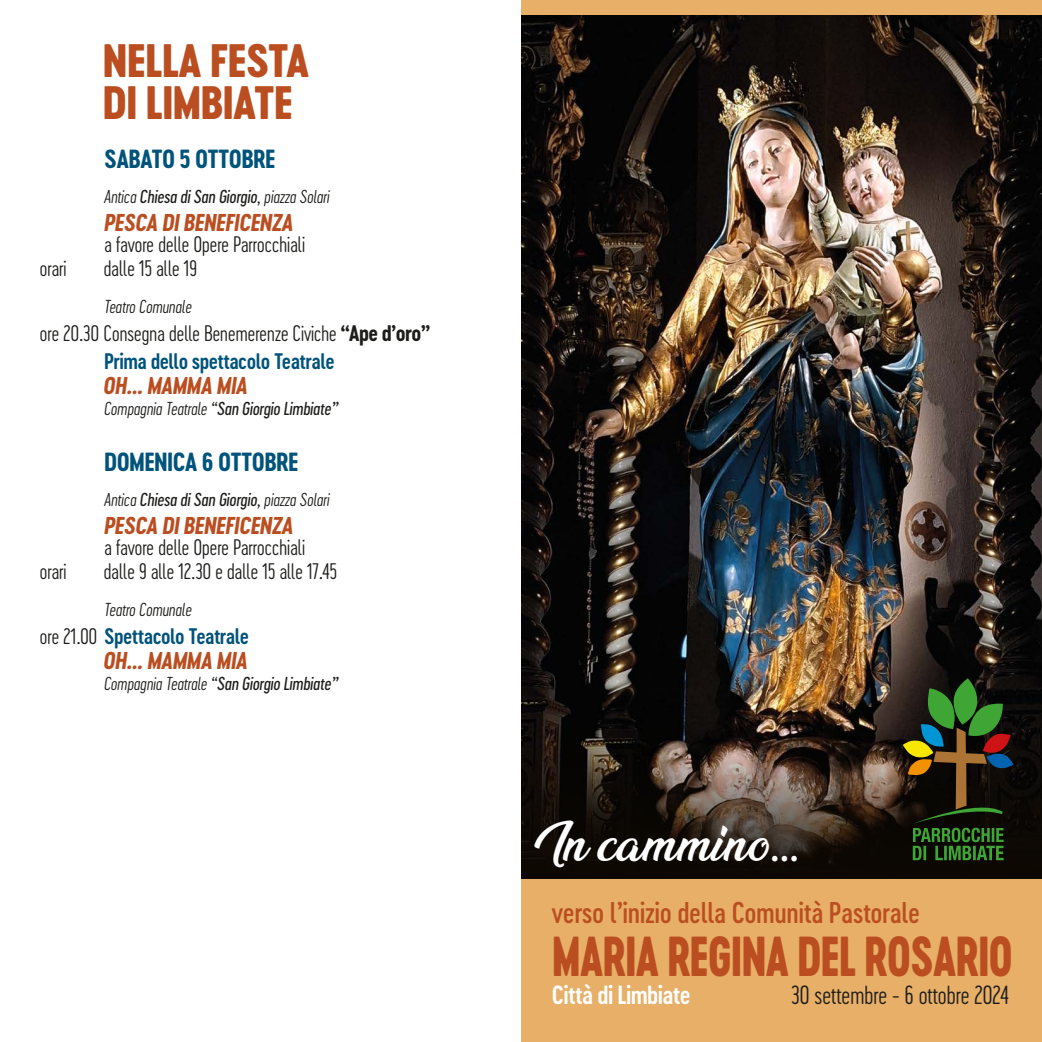
<style>
.page{position:relative;width:1042px;height:1042px;background:#fff}
.page>*{position:absolute;margin:0;border:0;box-sizing:border-box;transform-origin:0 0}
.t1{font:52.5px "Cervo Neue Extra Bold Neue";letter-spacing:-.025em;color:#bb4e20;scale:.83 1}
.t2{font:900 45.5px "Ananda";letter-spacing:.005em;color:#fff}
.t3{font:43.75px/42px "Cervo Neue Extra Bold Neue";letter-spacing:-.025em;color:#bb4e20}
.t4{font:28px "Cervo Neue Medium Neue";letter-spacing:-.015em;color:#bb4e20}
.t5{font:24.5px "Cervo Neue Bold Neue";letter-spacing:-.025em;color:#00537b}
.t6{font:24.5px "Cervo Neue Extra Light Neue";letter-spacing:-.025em;color:#1d1d1b}
.t7{font:24.5px "Cervo Neue Semi Bold Neue";letter-spacing:-.025em;color:#fff}
.t8{font:italic 22.75px "Cervo Neue Bold Neue";letter-spacing:-.025em;color:#bb4e20}
.t9{font:21px "Cervo Neue Extra Light Neue";letter-spacing:-.025em;color:#1d1d1b}
.t10{font:21px "Cervo Neue Semi Bold Neue";letter-spacing:-.025em;color:#00537b}
.t11{font:italic 17.5px "Cervo Neue Extra Light Neue";letter-spacing:-.025em;color:#1d1d1b}
.t12{font:italic 17.5px "Cervo Neue Regular Neue";letter-spacing:-.025em;color:#1d1d1b}
.s1{font-family:"Cervo Neue Regular Neue"}
.s2{font-family:"Cervo Neue Bold Neue"}
.s3{font-family:"Cervo Neue Extra Light Neue"}
.s4{font-family:"Cervo Neue Extra Light Neue";color:#1d1d1b}
.s5{font-family:"Myriad Pro";font-weight:400}
</style>
<div class="page">
<img style="left:521px;top:15px;width:521px;height:714px">
<div style="left:521px;top:878px;width:521px;height:164px;background:#e7af68"></div>
<svg style="left:521px;top:729px;width:521px;height:149px;background:#2b211a"></svg>
<div style="left:521px;top:0;width:521px;height:15px;background:#e7af68"></div>
<svg style="left:903px;top:678px;width:110px;height:182px;background:#2d3b1a"></svg>
<h3 class="t3" style="left:103px;top:39px;width:209px">NELLA FESTA<br>DI LIMBIATE</h3>
<p class="t5" style="left:104px;top:142px;width:173px">SABATO 5 OTTOBRE</p>
<p class="t11" style="left:104px;top:185px;width:227px">Antica <span class="s1">Chiesa di San Giorgio</span>, piazza Solari</p>
<p class="t8" style="left:104px;top:207px;width:191px">PESCA DI BENEFICENZA</p>
<p class="t9" style="left:104px;top:231px;width:203px">a favore delle Opere Parrocchiali</p>
<p class="t9" style="left:40px;top:255px;width:29px">orari</p>
<p class="t9" style="left:104px;top:255px;width:95px">dalle 15 alle 19</p>
<p class="t11" style="left:104px;top:295px;width:89px">Teatro Comunale</p>
<p class="t9" style="left:40px;top:320px;width:392px">ore 20.30 Consegna delle Benemerenze Civiche <span class="s2">“Ape d’oro”</span></p>
<p class="t10" style="left:104px;top:347px;width:232px">Prima dello spettacolo Teatrale</p>
<p class="t8" style="left:104px;top:370px;width:146px">OH... MAMMA MIA</p>
<p class="t12" style="left:104px;top:397px;width:236px"><span class="s3">Compagnia Teatrale “</span>San Giorgio Limbiate”</p>
<p class="t5" style="left:104px;top:445px;width:196px">DOMENICA 6 OTTOBRE</p>
<p class="t11" style="left:104px;top:488px;width:227px">Antica <span class="s1">Chiesa di San Giorgio</span>, piazza Solari</p>
<p class="t8" style="left:104px;top:510px;width:191px">PESCA DI BENEFICENZA</p>
<p class="t9" style="left:104px;top:533px;width:203px">a favore delle Opere Parrocchiali</p>
<p class="t9" style="left:40px;top:558px;width:29px">orari</p>
<p class="t9" style="left:104px;top:558px;width:235px">dalle 9 alle 12.30 e dalle 15 alle 17.45</p>
<p class="t11" style="left:104px;top:598px;width:89px">Teatro Comunale</p>
<p class="t10" style="left:40px;top:622px;width:211px"><span class="s4">ore 21.00</span> Spettacolo Teatrale</p>
<p class="t8" style="left:104px;top:644px;width:146px">OH... MAMMA MIA</p>
<p class="t12" style="left:104px;top:671px;width:236px"><span class="s3">Compagnia Teatrale “</span>San Giorgio Limbiate”</p>
<h2 class="t2" style="left:535px;top:819px;width:265px">In cammino<span class="s5">...</span></h2>
<h3 class="t4" style="left:552px;top:894px;width:370px">verso l’inizio della Comunità Pastorale</h3>
<h1 class="t1" style="left:552px;top:919px;width:557px">MARIA REGINA DEL ROSARIO</h1>
<p class="t7" style="left:552px;top:978px;width:140px">Città di Limbiate</p>
<p class="t6" style="left:791px;top:978px;width:220px">30 settembre - 6 ottobre 2024</p>
</div>
